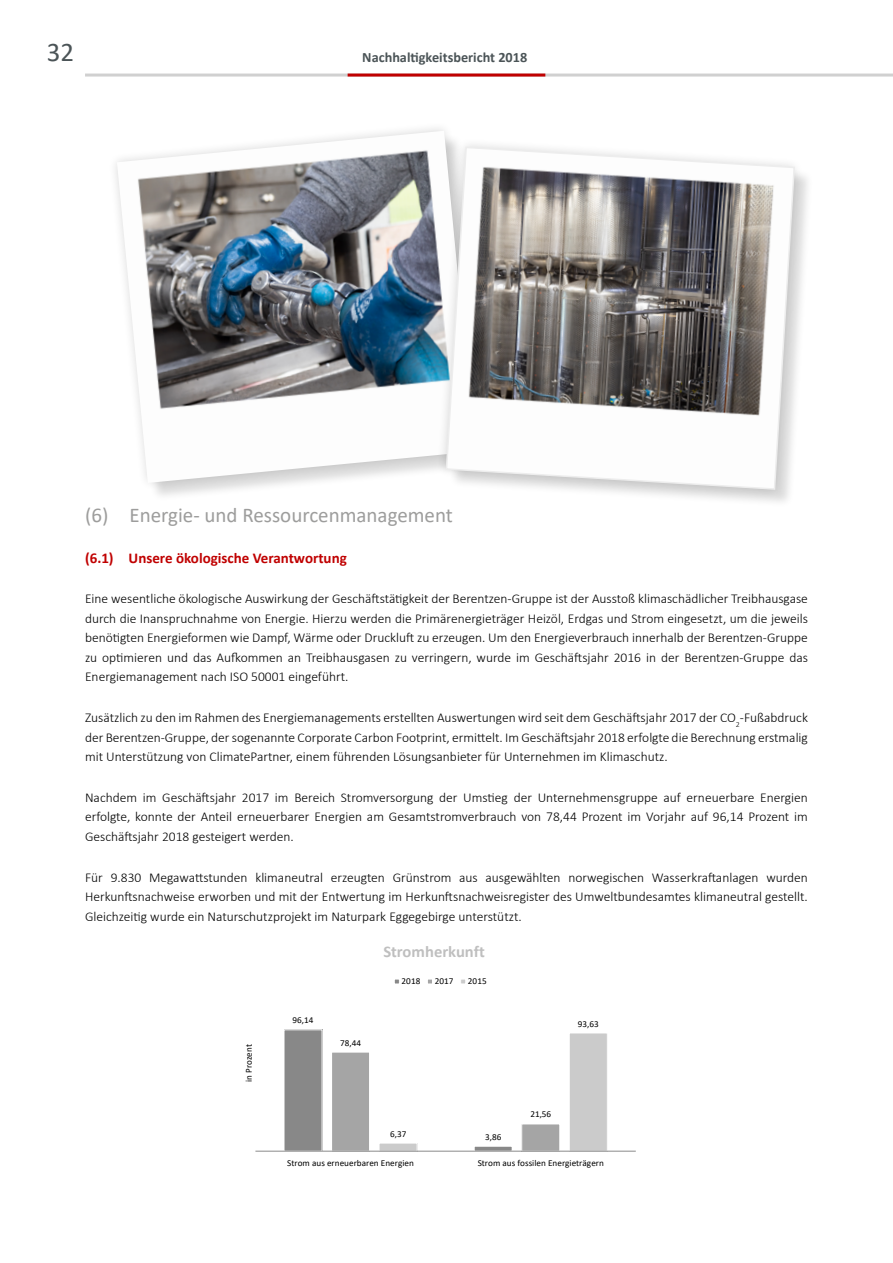
<style>
.page{position:relative;width:893px;height:1263px;background:#fff}
.page>*{position:absolute;margin:0;border:0;box-sizing:border-box;transform-origin:0 0}
.t1{font:27px "Calibri";color:#4b5457}
.t2{font:21px "Calibri";color:#9d9d9c}
.t3{font:700 16.35px "Calibri";color:#bfbfbf}
.t4{font:700 15px "Calibri";color:#c00000}
.t5{font:700 14.25px "Calibri";color:#4b5457}
.t6{font:300 13.5px/19.5px "Calibri";color:#000;text-align:justify}
.t7{font:9.15px "Calibri";color:#000}
.t8{font:9px "Calibri";color:#000}
</style>
<div class="page">
<hr style="left:85px;top:74px;width:808px;height:3px;background:#d0d0d0">
<hr style="left:348px;top:74px;width:197px;height:3px;background:#c00000">
<svg style="left:115px;top:128px;width:328px;height:365px"></svg>
<img style="left:117px;top:131px;width:331px;height:352px">
<svg style="left:436px;top:137px;width:369px;height:363px"></svg>
<svg style="left:445px;top:146px;width:351px;height:345px"></svg>
<div style="left:284px;top:1030px;width:38px;height:121px;background:#888"></div>
<div style="left:284px;top:1029px;width:38px;height:122px;border:1px solid #fff"></div>
<div style="left:474px;top:1146px;width:38px;height:5px;background:#888"></div>
<div style="left:474px;top:1146px;width:38px;height:5px;border:1px solid #fff"></div>
<div style="left:332px;top:1052px;width:38px;height:99px;background:#a5a5a5"></div>
<div style="left:331px;top:1052px;width:39px;height:99px;border:1px solid #fff"></div>
<div style="left:522px;top:1124px;width:38px;height:27px;background:#a5a5a5"></div>
<div style="left:521px;top:1124px;width:39px;height:27px;border:1px solid #fff"></div>
<div style="left:379px;top:1143px;width:38px;height:8px;background:#cbcbcb"></div>
<div style="left:379px;top:1143px;width:38px;height:8px;border:1px solid #fff"></div>
<div style="left:569px;top:1033px;width:38px;height:118px;background:#cbcbcb"></div>
<div style="left:569px;top:1033px;width:39px;height:118px;border:1px solid #fff"></div>
<hr style="left:255px;top:1151px;width:381px;height:1px;background:#898989">
<svg style="left:394px;top:979px;width:5px;height:5px"></svg>
<svg style="left:428px;top:979px;width:4px;height:5px"></svg>
<svg style="left:461px;top:979px;width:5px;height:5px"></svg>
<h1 class="t1" style="left:47px;top:33px;width:29px">32</h1>
<p class="t5" style="left:362px;top:47px;width:166px">Nachhaltigkeitsbericht 2018</p>
<h2 class="t2" style="left:85px;top:500px;width:369px">(6) Energie- und Ressourcenmanagement</h2>
<p class="t4" style="left:85px;top:547px;width:263px">(6.1) Unsere ökologische Verantwortung</p>
<p class="t6" style="left:85px;top:589px;width:724px">Eine wesentliche ökologische Auswirkung der Geschäftstätigkeit der Berentzen-Gruppe ist der Ausstoß klimaschädlicher Treibhausgase durch die Inanspruchnahme von Energie. Hierzu werden die Primärenergieträger Heizöl, Erdgas und Strom eingesetzt, um die jeweils benötigten Energieformen wie Dampf, Wärme oder Druckluft zu erzeugen. Um den Energieverbrauch innerhalb der Berentzen-Gruppe zu optimieren und das Aufkommen an Treibhausgasen zu verringern, wurde im Geschäftsjahr 2016 in der Berentzen-Gruppe das Energiemanagement nach ISO 50001 eingeführt.</p>
<p class="t6" style="left:85px;top:708px;width:724px">Zusätzlich zu den im Rahmen des Energiemanagements erstellten Auswertungen wird seit dem Geschäftsjahr 2017 der CO<sub>2</sub>-Fußabdruck der Berentzen-Gruppe, der sogenannte Corporate Carbon Footprint, ermittelt. Im Geschäftsjahr 2018 erfolgte die Berechnung erstmalig mit Unterstützung von ClimatePartner, einem führenden Lösungsanbieter für Unternehmen im Klimaschutz.</p>
<p class="t6" style="left:85px;top:787px;width:724px">Nachdem im Geschäftsjahr 2017 im Bereich Stromversorgung der Umstieg der Unternehmensgruppe auf erneuerbare Energien erfolgte, konnte der Anteil erneuerbarer Energien am Gesamtstromverbrauch von 78,44 Prozent im Vorjahr auf 96,14 Prozent im Geschäftsjahr 2018 gesteigert werden.</p>
<p class="t6" style="left:85px;top:867px;width:724px">Für 9.830 Megawattstunden klimaneutral erzeugten Grünstrom aus ausgewählten norwegischen Wasserkraftanlagen wurden Herkunftsnachweise erworben und mit der Entwertung im Herkunftsnachweisregister des Umweltbundesamtes klimaneutral gestellt.<br>Gleichzeitig wurde ein Naturschutzprojekt im Naturpark Eggegebirge unterstützt.</p>
<p class="t7" style="left:242px;top:1082px;width:39px;rotate:-90deg">in Prozent</p>
<p class="t8" style="left:293px;top:1014px;width:22px">96,14</p>
<p class="t8" style="left:340px;top:1036px;width:22px">78,44</p>
<p class="t3" style="left:383px;top:940px;width:103px">Stromherkunft</p>
<p class="t8" style="left:402px;top:975px;width:20px">2018</p>
<p class="t8" style="left:435px;top:975px;width:20px">2017</p>
<p class="t8" style="left:468px;top:975px;width:20px">2015</p>
<p class="t8" style="left:390px;top:1127px;width:18px">6,37</p>
<p class="t8" style="left:485px;top:1130px;width:18px">3,86</p>
<p class="t8" style="left:578px;top:1017px;width:22px">93,63</p>
<p class="t8" style="left:530px;top:1108px;width:22px">21,56</p>
<p class="t8" style="left:287px;top:1156px;width:128px">Strom aus erneuerbaren Energien</p>
<p class="t8" style="left:478px;top:1156px;width:128px">Strom aus fossilen Energieträgern</p>
</div>
